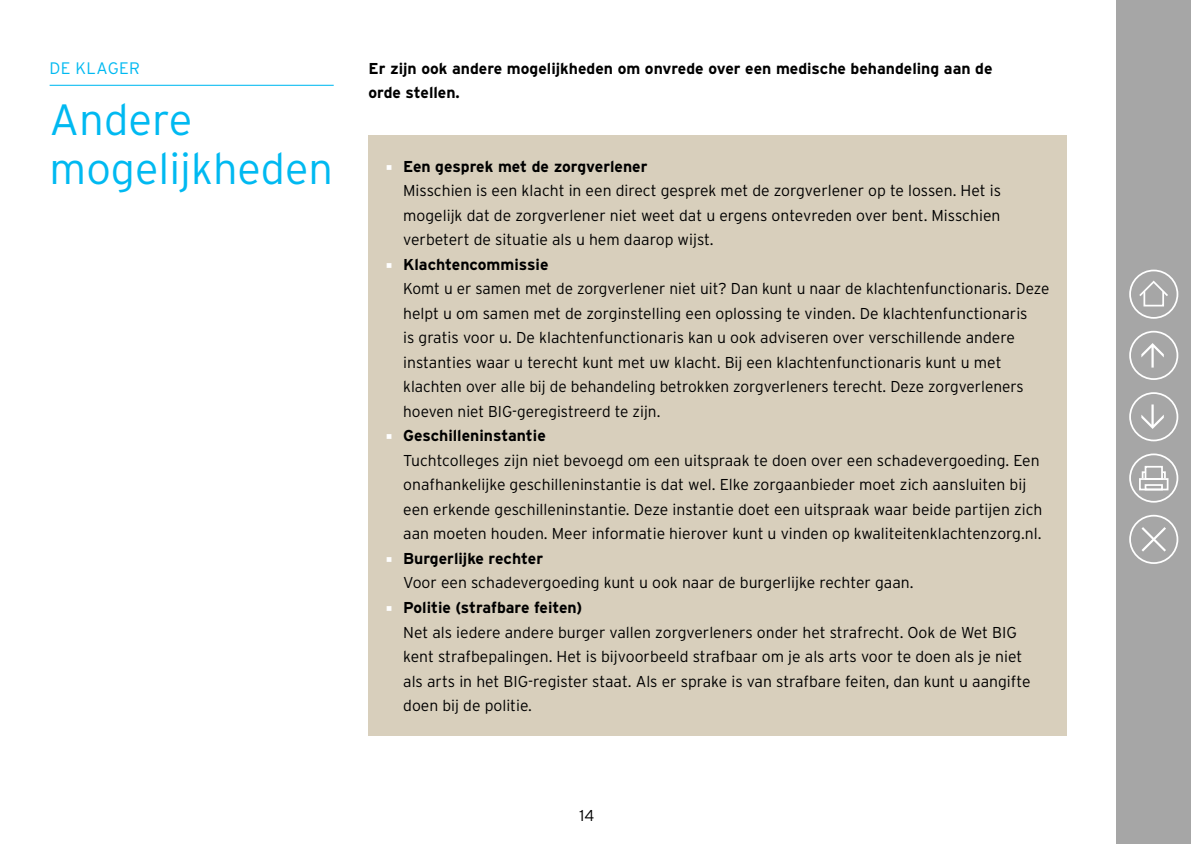
<style>
.page{position:relative;width:1191px;height:844px;background:#fff}
.page>*{position:absolute;margin:0;border:0;box-sizing:border-box;transform-origin:0 0}
.t1{font:300 43.75px/49px "Interstate";color:#00b9f1}
.t2{font:300 16.62px "Interstate";color:#00b9f1}
.t3{font:300 15.75px/24.5px "Interstate";color:#000}
.t4{font:700 15.75px/24.5px "Interstate";color:#000}
.s1{color:#fff}
.s2{font-weight:700}
</style>
<div class="page">
<div style="left:368px;top:135px;width:699px;height:600px;background:#d8cfbc"></div>
<hr style="left:50px;top:85px;width:284px;height:1px;background:#00b9f1">
<div style="left:1116px;top:0;width:75px;height:843px;background:#a6a6a6"></div>
<div style="left:1129px;top:392px;width:49px;height:49px;border:2px solid #fff;border-radius:50%"></div>
<svg style="left:1141px;top:404px;width:22px;height:25px"></svg>
<div style="left:1129px;top:331px;width:49px;height:49px;border:2px solid #fff;border-radius:50%"></div>
<svg style="left:1141px;top:343px;width:22px;height:24px"></svg>
<div style="left:1129px;top:514px;width:49px;height:50px;border:2px solid #fff;border-radius:50%"></div>
<svg style="left:1141px;top:527px;width:25px;height:24px"></svg>
<div style="left:1129px;top:453px;width:49px;height:49px;border:2px solid #fff;border-radius:50%"></div>
<div style="left:1139px;top:478px;width:29px;height:12px;border:2px solid #fff"></div>
<div style="left:1144px;top:484px;width:18px;height:6px;border:2px solid #fff"></div>
<div style="left:1144px;top:466px;width:18px;height:13px;border:2px solid #fff"></div>
<svg style="left:1140px;top:470px;width:6px;height:10px"></svg>
<svg style="left:1160px;top:470px;width:6px;height:10px"></svg>
<div style="left:1129px;top:269px;width:49px;height:50px;border:2px solid #fff;border-radius:50%"></div>
<svg style="left:1139px;top:280px;width:29px;height:27px"></svg>
<p class="t2" style="left:50px;top:58px;width:92px">de klager</p>
<h1 class="t1" style="left:50px;top:94px;width:285px">Andere mogelijkheden</h1>
<p class="t4" style="left:368px;top:56px;width:625px">Er zijn ook andere mogelijkheden om onvrede over een medische behandeling aan de orde stellen.</p>
<p class="t4" style="left:386px;top:154px;width:263px"><span class="s1">○</span> Een gesprek met de zorgverlener</p>
<p class="t3" style="left:386px;top:178px;width:617px">M isschien is een klacht in een direct gesprek met de zorgverlener op te lossen. Het is</p>
<p class="t3" style="left:403px;top:203px;width:599px">mogelijk dat de zorgverlener niet weet dat u ergens ontevreden over bent. M isschien</p>
<p class="t3" style="left:403px;top:227px;width:312px">verbetert de situatie als u hem daarop wijst.</p>
<p class="t4" style="left:386px;top:252px;width:164px"><span class="s1">○</span> Klachtencommissie</p>
<p class="t3" style="left:386px;top:276px;width:665px">Komt u er samen met de zorgverlener niet uit? Dan kunt u naar de klachtenfunctionaris. Deze</p>
<p class="t3" style="left:403px;top:301px;width:626px">helpt u om samen met de zorginstelling een oplossing te vinden. De klachtenfunctionaris</p>
<p class="t3" style="left:403px;top:325px;width:613px">is gratis voor u. De klachtenfunctionaris kan u ook adviseren over verschillende andere</p>
<p class="t3" style="left:403px;top:350px;width:600px">instanties waar u terecht kunt met uw klacht. Bij een klachtenfunctionaris kunt u met</p>
<p class="t3" style="left:403px;top:374px;width:622px">klachten over alle bij de behandeling betrokken zorgverleners terecht. Deze zorgverleners</p>
<p class="t3" style="left:403px;top:399px;width:259px">hoeven niet BIG-geregistreerd te zijn.</p>
<p class="t4" style="left:386px;top:423px;width:161px"><span class="s1">○</span> Geschilleninstantie</p>
<p class="t3" style="left:386px;top:448px;width:655px">Tuchtcolleges zijn niet bevoegd om een uitspraak te doen over een schadevergoeding. Een</p>
<p class="t3" style="left:403px;top:472px;width:624px">onafhankelijke geschilleninstantie is dat wel. Elke zorgaanbieder moet zich aansluiten bij</p>
<p class="t3" style="left:403px;top:497px;width:641px">een erkende geschilleninstantie. Deze instantie doet een uitspraak waar beide partijen zich</p>
<p class="t3" style="left:403px;top:521px;width:640px">aan moeten houden. Meer informatie hierover kunt u vinden op kwaliteitenklachtenzorg.nl.</p>
<p class="t3" style="left:386px;top:546px;width:529px"><span class="s1">○</span> <span class="s2">Burgerlijke rechter<br></span>Voor een schadevergoeding kunt u ook naar de burgerlijke rechter gaan.</p>
<p class="t4" style="left:386px;top:595px;width:198px"><span class="s1">○</span> Politie (strafbare feiten)</p>
<p class="t3" style="left:386px;top:619px;width:615px">Net als iedere andere burger vallen zorgverleners onder het strafrecht. Ook de Wet BIG</p>
<p class="t3" style="left:403px;top:644px;width:620px">kent strafbepalingen. Het is bijvoorbeeld strafbaar om je als arts voor te doen als je niet</p>
<p class="t3" style="left:403px;top:668px;width:629px">als arts in het BIG-register staat. Als er sprake is van strafbare feiten, dan kunt u aangifte</p>
<p class="t3" style="left:403px;top:693px;width:130px">doen bij de politie.</p>
<p class="t3" style="left:579px;top:803px;width:16px">14</p>
</div>
